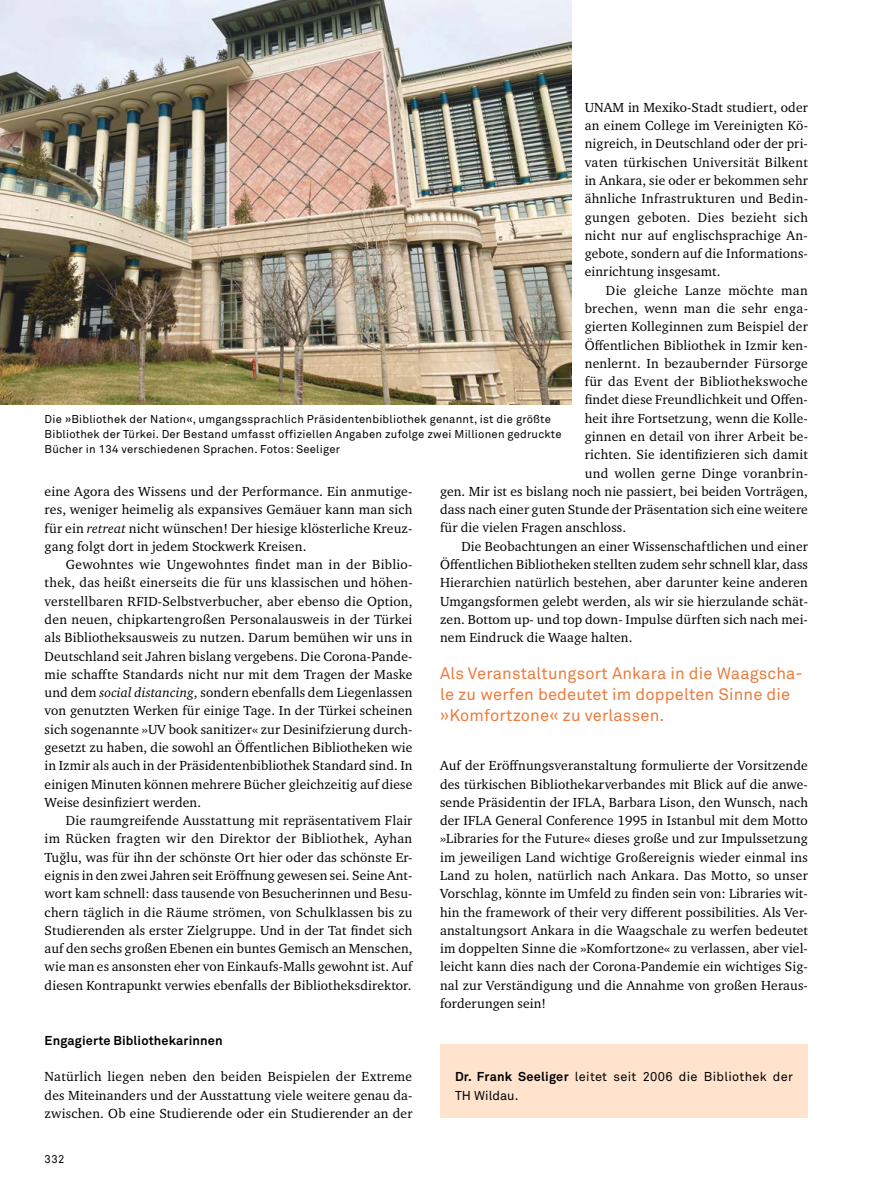
<style>
.page{position:relative;width:893px;height:1191px;background:#fff}
.page>*{position:absolute;margin:0;border:0;box-sizing:border-box;transform-origin:0 0}
.t1{font:16.5px/21px "Akkurat Pro";letter-spacing:.01em;color:#ec7b3c}
.t2{font:13.5px/18.3px "Charter ITC Pro";letter-spacing:.01em;color:#000;text-align:justify}
.t3{font:13.5px "Charter ITC Pro";letter-spacing:.03em;color:#000}
.t4{font:12.75px/18.3px "Akkurat Pro";letter-spacing:.02em;color:#000}
.t5{font:700 12.75px "Akkurat Pro";letter-spacing:.01em;color:#000}
.t6{font:11.25px/15px "Akkurat Pro";letter-spacing:.02em;color:#000}
.s1{font-style:italic}
.s2{font-weight:700}
</style>
<div class="page">
<img style="left:0;top:0;width:572px;height:404px">
<div style="left:440px;top:1044px;width:368px;height:73px;background:#ffe3cd"></div>
<p class="t2" style="left:585px;top:98px;width:225px">UNAM in Mexiko-Stadt studiert, oder an einem College im Vereinigten Kö&shy;nigreich, in Deutschland oder der pri&shy;vaten türkischen Universität Bilkent in Ankara, sie oder er bekommen sehr ähnliche Infrastrukturen und Bedin&shy;gungen geboten. Dies bezieht sich nicht nur auf englischsprachige An&shy;gebote, sondern auf die Informations&shy;einrichtung insgesamt.</p>
<p class="t3" style="left:606px;top:282px;width:203px">Die gleiche Lanze möchte man</p>
<p class="t2" style="left:585px;top:299px;width:225px">brechen, wenn man die sehr enga-</p>
<p class="t2" style="left:585px;top:317px;width:225px">gierten Kolleginnen zum Beispiel der</p>
<p class="t2" style="left:585px;top:335px;width:225px">Öffentlichen Bibliothek in Izmir ken-</p>
<p class="t2" style="left:585px;top:354px;width:225px">nenlernt. In bezaubernder Fürsorge</p>
<p class="t2" style="left:585px;top:372px;width:225px">für das Event der Bibliothekswoche</p>
<p class="t2" style="left:585px;top:390px;width:225px">findet diese Freundlichkeit und Offen-</p>
<p class="t2" style="left:585px;top:409px;width:225px">heit ihre Fortsetzung, wenn die Kolle-</p>
<p class="t2" style="left:585px;top:427px;width:225px">ginnen en detail von ihrer Arbeit be-</p>
<p class="t2" style="left:585px;top:445px;width:225px">richten. Sie identifizieren sich damit</p>
<p class="t2" style="left:585px;top:463px;width:225px">und wollen gerne Dinge voranbrin-</p>
<p class="t2" style="left:440px;top:482px;width:369px">gen. Mir ist es bislang noch nie passiert, bei beiden Vorträgen,</p>
<p class="t2" style="left:440px;top:500px;width:369px">dass nach einer guten Stunde der Präsentation sich eine weitere</p>
<p class="t2" style="left:440px;top:518px;width:188px">für die vielen Fragen anschloss.</p>
<p class="t2" style="left:461px;top:537px;width:348px">Die Beobachtungen an einer Wissenschaftlichen und einer</p>
<p class="t2" style="left:440px;top:555px;width:369px">Öffentlichen Bibliotheken stellten zudem sehr schnell klar, dass</p>
<p class="t2" style="left:440px;top:573px;width:369px">Hierarchien natürlich bestehen, aber darunter keine anderen</p>
<p class="t2" style="left:440px;top:591px;width:369px">Umgangsformen gelebt werden, als wir sie hierzulande schät-</p>
<p class="t2" style="left:440px;top:610px;width:369px">zen. Bottom up- und top down- Impulse dürften sich nach mei-</p>
<p class="t2" style="left:440px;top:628px;width:194px">nem Eindruck die Waage halten.</p>
<p class="t1" style="left:440px;top:662px;width:364px">Als Veranstaltungsort Ankara in die Waagscha&shy;le zu werfen bedeutet im doppelten Sinne die »Komfortzone« zu verlassen.</p>
<p class="t2" style="left:440px;top:756px;width:369px">Auf der Eröffnungsveranstaltung formulierte der Vorsitzende des türkischen Bibliothekarverbandes mit Blick auf die anwe&shy;sende Präsidentin der IFLA, Barbara Lison, den Wunsch, nach der IFLA General Conference 1995 in Istanbul mit dem Motto »Libraries for the Future« dieses große und zur Impulssetzung im jeweiligen Land wichtige Großereignis wieder einmal ins Land zu holen, natürlich nach Ankara. Das Motto, so unser Vorschlag, könnte im Umfeld zu finden sein von: Libraries wit&shy;hin the framework of their very different possibilities. Als Ver&shy;anstaltungsort Ankara in die Waagschale zu werfen bedeutet im doppelten Sinne die »Komfortzone« zu verlassen, aber viel&shy;leicht kann dies nach der Corona-Pandemie ein wichtiges Sig&shy;nal zur Verständigung und die Annahme von großen Heraus&shy;forderungen sein!</p>
<p class="t6" style="left:45px;top:411px;width:518px">Die »Bibliothek der Nation«, umgangssprachlich Präsidentenbibliothek genannt, ist die größte<br>Bibliothek der Türkei. Der Bestand umfasst offiziellen Angaben zufolge zwei Millionen gedruckte<br>Bücher in 134 verschiedenen Sprachen. Fotos: Seeliger</p>
<p class="t2" style="left:45px;top:482px;width:369px">eine Agora des Wissens und der Performance. Ein anmutige&shy;res, weniger heimelig als expansives Gemäuer kann man sich für ein <span class="s1">retreat</span> nicht wünschen! Der hiesige klösterliche Kreuz&shy;gang folgt dort in jedem Stockwerk Kreisen.</p>
<p class="t2" style="left:45px;top:555px;width:370px;text-indent:21px">Gewohntes wie Ungewohntes findet man in der Biblio&shy;thek, das heißt einerseits die für uns klassischen und höhen&shy;verstellbaren RFID-Selbstverbucher, aber ebenso die Option, den neuen, chipkartengroßen Personalausweis in der Türkei als Bibliotheksausweis zu nutzen. Darum bemühen wir uns in Deutschland seit Jahren bislang vergebens. Die Corona-Pande&shy;mie schaffte Standards nicht nur mit dem Tragen der Maske und dem <span class="s1">social distancing</span>, sondern ebenfalls dem Liegenlassen von genutzten Werken für einige Tage. In der Türkei scheinen sich sogenannte »UV book sanitizer« zur Desinifzierung durch&shy;gesetzt zu haben, die sowohl an Öffentlichen Bibliotheken wie in Izmir als auch in der Präsidentenbibliothek Standard sind. In einigen Minuten können mehrere Bücher gleichzeitig auf diese Weise desinfiziert werden.</p>
<p class="t2" style="left:45px;top:811px;width:369px;text-indent:21px">Die raumgreifende Ausstattung mit repräsentativem Flair im Rücken fragten wir den Direktor der Bibliothek, Ayhan Tuğlu, was für ihn der schönste Ort hier oder das schönste Er&shy;eignis in den zwei Jahren seit Eröffnung gewesen sei. Seine Ant&shy;wort kam schnell: dass tausende von Besucherinnen und Besu&shy;chern täglich in die Räume strömen, von Schulklassen bis zu Studierenden als erster Zielgruppe. Und in der Tat findet sich auf den sechs großen Ebenen ein buntes Gemisch an Menschen, wie man es ansonsten eher von Einkaufs-Malls gewohnt ist. Auf diesen Kontrapunkt verwies ebenfalls der Bibliotheksdirektor.</p>
<p class="t5" style="left:45px;top:1032px;width:179px">Engagierte Bibliothekarinnen</p>
<p class="t2" style="left:45px;top:1067px;width:369px">Natürlich liegen neben den beiden Beispielen der Extreme des Miteinanders und der Ausstattung viele weitere genau da&shy;zwischen. Ob eine Studierende oder ein Studierender an der</p>
<p class="t6" style="left:45px;top:1151px;width:21px">332</p>
<p class="t4" style="left:455px;top:1067px;width:340px"><span class="s2">Dr. Frank Seeliger</span> leitet seit 2006 die Bibliothek der<br>TH Wildau.</p>
</div>
